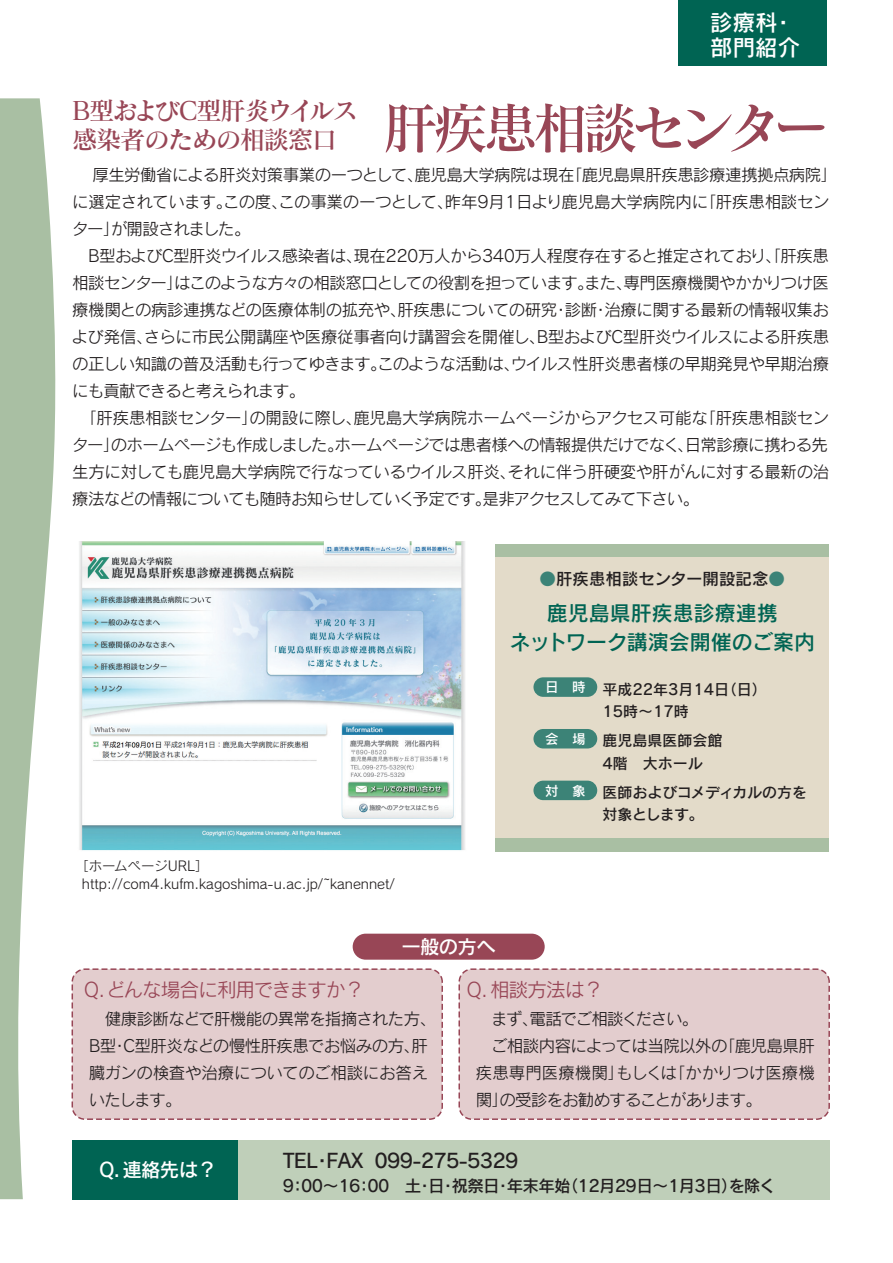
<style>
.page{position:relative;width:893px;height:1263px;background:#fff}
.page>*{position:absolute;margin:0;border:0;box-sizing:border-box;transform-origin:0 0}
.t1{font:25.5px/28.5px "Matisse Pro DB";letter-spacing:-.06em;color:#984656}
.t2{font:22.5px/24.6px "Rodin Pro DB";color:#fff}
.t3{font:21px/28.5px "Rodin Pro DB";color:#006453;text-align:center}
.t4{font:19.5px "Rodin Pro M";letter-spacing:-.04em;color:#984656}
.t5{font:19.5px "Rodin Pro DB";letter-spacing:-.04em;color:#231f20}
.t6{font:19.5px "Rodin Pro DB";letter-spacing:-.04em;color:#fff}
.t7{font:16.5px/27px "Rodin Pro M";letter-spacing:-.035em;color:#231f20}
.t8{font:16.5px "Rodin Pro DB";letter-spacing:-.04em;color:#231f20}
.t9{font:16.5px "Rodin Pro DB";color:#231f20}
.t10{font:15px/22.5px "Rodin Pro DB";color:#231f20}
.t11{font:13.5px/18px "Rodin Pro M";color:#231f20}
.s1{font-size:55.5px}
.s2{color:#3c8377}
.s3{font-size:13.5px;color:#fff}
</style>
<div class="page">
<svg style="left:0;top:98px;width:56px;height:1101px;fill:#a9bfa3"></svg>
<div style="left:495px;top:544px;width:334px;height:13px;background:#a9bfa3"></div>
<div style="left:495px;top:838px;width:334px;height:13px;background:#a9bfa3"></div>
<div style="left:495px;top:557px;width:334px;height:281px;background:#e3dbc9"></div>
<div style="left:533px;top:677px;width:64px;height:20px;background:#3c8377;border-radius:10px"></div>
<div style="left:533px;top:729px;width:64px;height:19px;background:#3c8377;border-radius:10px"></div>
<div style="left:533px;top:781px;width:64px;height:19px;background:#3c8377;border-radius:10px"></div>
<img style="left:79px;top:542px;width:386px;height:309px">
<div style="left:678px;top:0;width:149px;height:66px;background:#006453"></div>
<div style="left:238px;top:1140px;width:591px;height:59px;background:#bfcfb9"></div>
<div style="left:72px;top:1140px;width:166px;height:59px;background:#006453"></div>
<div style="left:72px;top:969px;width:370px;height:150px;background:#e3cdce;border-radius:13px"></div>
<div style="left:72px;top:968px;width:371px;height:152px;border:2px dashed #984656;border-radius:13px"></div>
<div style="left:459px;top:969px;width:370px;height:150px;background:#e3cdce;border-radius:13px"></div>
<div style="left:458px;top:968px;width:372px;height:152px;border:2px dashed #984656;border-radius:13px"></div>
<div style="left:353px;top:934px;width:192px;height:26px;background:#984656;border-radius:13px"></div>
<h2 class="t2" style="left:710px;top:9px;width:92px">診療科・部門紹介</h2>
<h1 class="t1" style="left:72px;top:96px;width:758px">B型およびC型肝炎ウイルス<br>感染者のための相談窓口 <span class="s1">肝疾患相談センター</span></h1>
<p class="t7" style="left:71px;top:161px;width:767px;text-indent:21px">厚生労働省による肝炎対策事業の一つとして、鹿児島大学病院は現在「鹿児島県肝疾患診療連携拠点病院」に選定されています。この度、この事業の一つとして、昨年9月1日より鹿児島大学病院内に「肝疾患相談センター」が開設されました。<br>　B型およびC型肝炎ウイルス感染者は、現在220万人から340万人程度存在すると推定されており、「肝疾患相談センター」はこのような方々の相談窓口としての役割を担っています。また、専門医療機関やかかりつけ医療機関との病診連携などの医療体制の拡充や、肝疾患についての研究・診断・治療に関する最新の情報収集および発信、さらに市民公開講座や医療従事者向け講習会を開催し、B型およびC型肝炎ウイルスによる肝疾患の正しい知識の普及活動も行ってゆきます。このような活動は、ウイルス性肝炎患者様の早期発見や早期治療にも貢献できると考えられます。<br>　「肝疾患相談センター」の開設に際し、鹿児島大学病院ホームページからアクセス可能な「肝疾患相談センター」のホームページも作成しました。ホームページでは患者様への情報提供だけでなく、日常診療に携わる先生方に対しても鹿児島大学病院で行なっているウイルス肝炎、それに伴う肝硬変や肝がんに対する最新の治療法などの情報についても随時お知らせしていく予定です。是非アクセスしてみて下さい。</p>
<p class="t11" style="left:82px;top:857px;width:314px;text-indent:-7px">［ホームページURL］http://com4.kufm.kagoshima-u.ac.jp/̃kanennet/</p>
<p class="t9" style="left:539px;top:568px;width:247px"><span class="s2">●</span>肝疾患相談センター開設記念<span class="s2">●</span></p>
<p class="t3" style="left:509px;top:598px;width:307px">鹿児島県肝疾患診療連携<br>ネットワーク講演会開催のご案内</p>
<p class="t10" style="left:602px;top:677px;width:166px;text-indent:-57px"><span class="s3">日　時</span> 平成22年3月14日（日）<br>15時～17時</p>
<p class="t10" style="left:602px;top:729px;width:121px;text-indent:-57px"><span class="s3">会　場</span> 鹿児島県医師会館<br>4階　大ホール</p>
<p class="t10" style="left:602px;top:780px;width:206px;text-indent:-57px"><span class="s3">対　象</span> 医師およびコメディカルの方を対象とします。</p>
<p class="t6" style="left:401px;top:933px;width:96px">一般の方へ</p>
<p class="t4" style="left:82px;top:977px;width:284px">Ｑ．どんな場合に利用できますか？</p>
<p class="t4" style="left:465px;top:977px;width:140px">Ｑ．相談方法は？</p>
<p class="t7" style="left:86px;top:1004px;width:351px">　健康診断などで肝機能の異常を指摘された方、<br>Ｂ型・Ｃ型肝炎などの慢性肝疾患でお悩みの方、肝臓ガンの検査や治療についてのご相談にお答えいたします。</p>
<p class="t7" style="left:476px;top:1004px;width:340px">　まず、電話でご相談ください。<br>　ご相談内容によっては当院以外の「鹿児島県肝疾患専門医療機関」もしくは「かかりつけ医療機関」の受診をお勧めすることがあります。</p>
<p class="t6" style="left:97px;top:1156px;width:121px">Ｑ．連絡先は？</p>
<p class="t5" style="left:283px;top:1147px;width:237px">TEL・ＦＡＸ 099-275-5329</p>
<p class="t8" style="left:283px;top:1174px;width:495px">9：00～16：00　土・日・祝祭日・年末年始（12月29日～1月3日）を除く</p>
</div>
